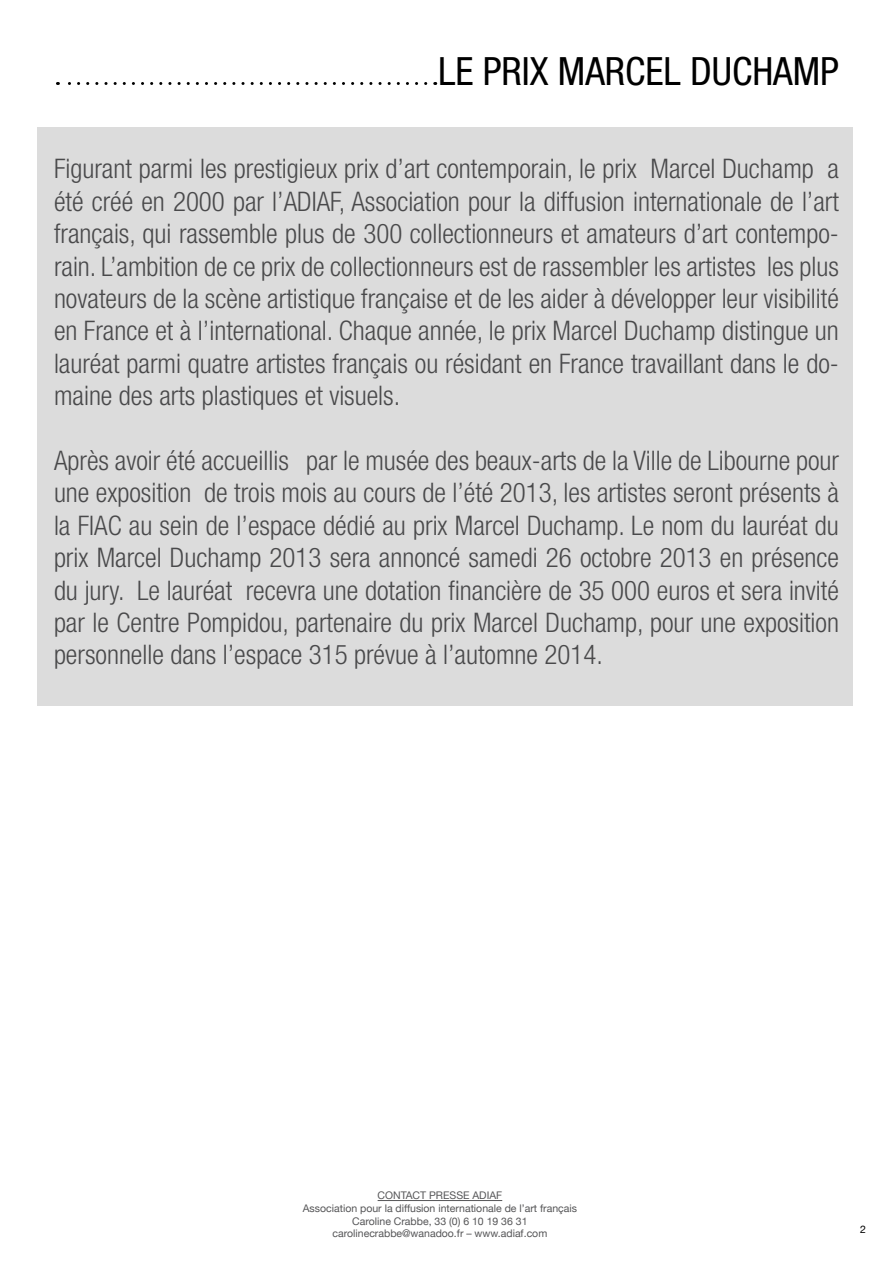
<style>
.page{position:relative;width:893px;height:1263px;background:#fff}
.page>*{position:absolute;margin:0;border:0;box-sizing:border-box;transform-origin:0 0}
.t1{font:condensed 39px "Helvetica Neue";color:#000}
.t2{font:300 condensed 27px/32.4px "Helvetica Neue";color:#555557;text-align:justify}
.t3{font:10.5px/12.6px "Helvetica Neue";color:#555557;text-align:center}
.t4{font:10.5px "Helvetica Neue";color:#000}
</style>
<div class="page">
<svg style="left:57px;top:82px;width:369px;height:3px"></svg>
<div style="left:37px;top:128px;width:815px;height:578px;background:#dcdcdc"></div>
<hr style="left:378px;top:1200px;width:124px;height:1px;background:#555557">
<h1 class="t1" style="left:438px;top:48px;width:402px">LE PRIX MARCEL DUCHAMP</h1>
<p class="t2" style="left:54px;top:152px;width:786px">Figurant parmi les prestigieux prix d’art contemporain, le prix Marcel Duchamp a été créé en 2000 par l’ADIAF, Association pour la diffusion internationale de l’art français, qui rassemble plus de 300 collectionneurs et amateurs d’art contempo&shy;rain. L’ambition de ce prix de collectionneurs est de rassembler les artistes les plus novateurs de la scène artistique française et de les aider à développer leur visibilité en France et à l’international. Chaque année, le prix Marcel Duchamp distingue un lauréat parmi quatre artistes français ou résidant en France travaillant dans le do&shy;maine des arts plastiques et visuels.</p>
<p class="t2" style="left:54px;top:444px;width:787px">Après avoir été accueillis par le musée des beaux-arts de la Ville de Libourne pour une exposition de trois mois au cours de l’été 2013, les artistes seront présents à la FIAC au sein de l’espace dédié au prix Marcel Duchamp. Le nom du lauréat du prix Marcel Duchamp 2013 sera annoncé samedi 26 octobre 2013 en présence du jury. Le lauréat recevra une dotation financière de 35 000 euros et sera invité par le Centre Pompidou, partenaire du prix Marcel Duchamp, pour une exposition personnelle dans l’espace 315 prévue à l’automne 2014.</p>
<p class="t3" style="left:303px;top:1189px;width:276px">CONTACT PRESSE ADIAF<br>Association pour la diffusion internationale de l’art français Caroline Crabbe, 33 (0) 6 10 19 36 31 carolinecrabbe@wanadoo.fr – www.adiaf.com</p>
<p class="t4" style="left:860px;top:1223px;width:7px">2</p>
</div>
